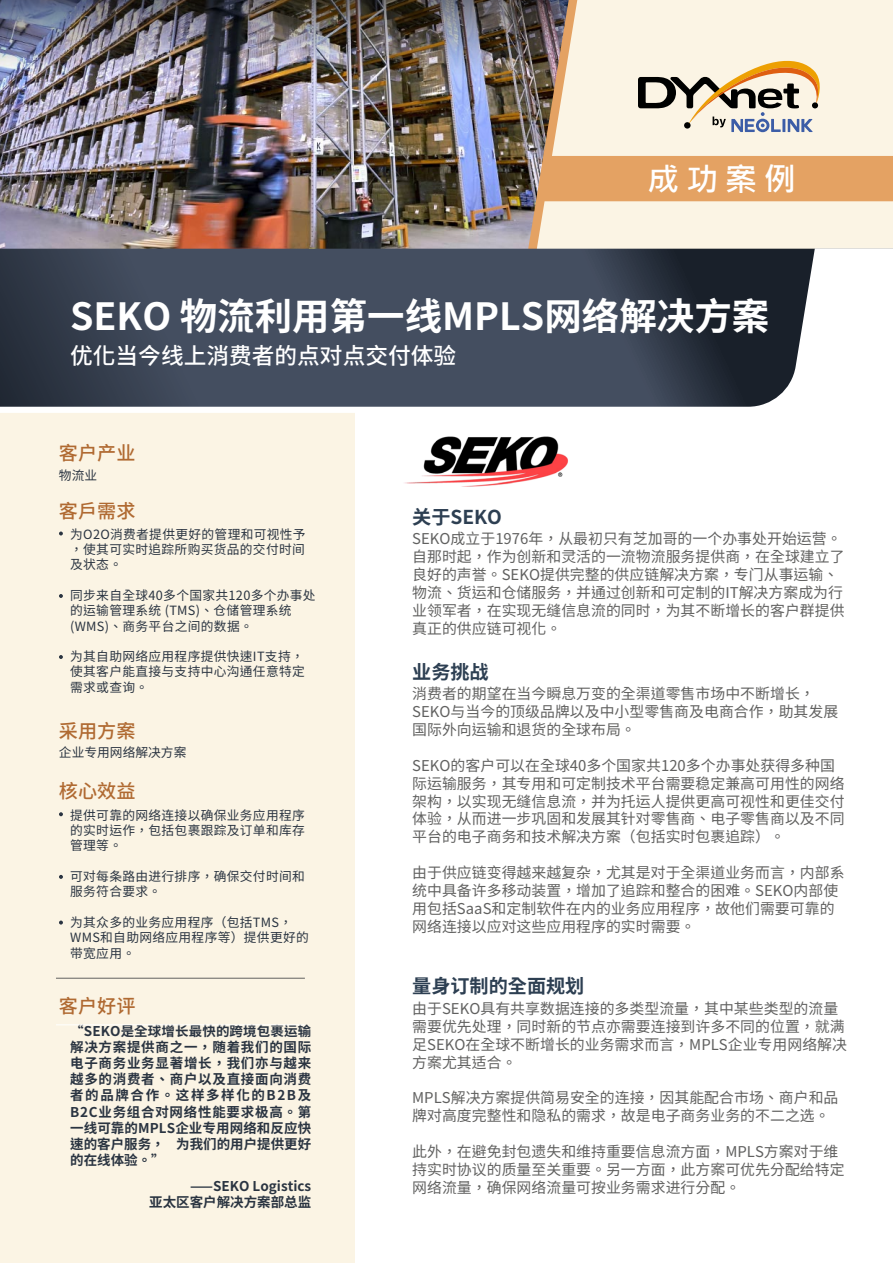
<style>
.page{position:relative;width:893px;height:1263px;background:#fff}
.page>*{position:absolute;margin:0;border:0;box-sizing:border-box;transform-origin:0 0}
.t1{font:700 37.5px "Noto Sans CJ Ktc";color:#fff}
.t2{font:700 32.4px "Microsoft Jheng Hei";color:#fff}
.t3{font:500 22.65px "Noto Sans CJ Ktc";color:#fff}
.t4{font:500 19.2px "Noto Sans CJ Ktc";color:#b06a32}
.t5{font:700 19.2px "Noto Sans CJ Ktc";color:#2d3f52}
.t6{font:14.85px/17.9px "Noto Sans CJ Ktc";color:#616160}
.t7{font:700 13.5px/16.2px "Noto Sans CJ Ktc";color:#2a3441;text-align:right}
.t8{font:12.75px/15.3px "Noto Sans CJ Ktc";letter-spacing:.025em;color:#2a3441;text-align:justify}
.t9{font:12.75px "Noto Sans CJ Ktc";color:#2a3441}
</style>
<div class="page">
<img style="left:0;top:75px;width:523px;height:173px">
<img style="left:0;top:0;width:523px;height:75px">
<div style="left:0;top:402px;width:355px;height:861px;background:#fbf4e4"></div>
<svg style="left:523px;top:0;width:370px;height:248px;background:#e4d1b8"></svg>
<svg style="left:0;top:248px;width:893px;height:165px;background:#555d6a"></svg>
<svg style="left:59px;top:812px;width:4px;height:4px"></svg>
<svg style="left:59px;top:875px;width:4px;height:4px"></svg>
<svg style="left:59px;top:920px;width:4px;height:4px"></svg>
<svg style="left:59px;top:531px;width:4px;height:4px"></svg>
<svg style="left:59px;top:594px;width:4px;height:4px"></svg>
<svg style="left:59px;top:655px;width:4px;height:4px"></svg>
<hr style="left:56px;top:978px;width:249px;height:1px;background:#616160">
<img style="left:404px;top:437px;width:164px;height:50px">
<h2 class="t2" style="left:647px;top:158px;width:150px">成功案例</h2>
<h1 class="t1" style="left:70px;top:296px;width:701px">SEKO 物流利用第一线MPLS网络解决方案</h1>
<h3 class="t3" style="left:70px;top:342px;width:388px">优化当今线上消费者的点对点交付体验</h3>
<p class="t4" style="left:59px;top:442px;width:78px">客户产业</p>
<p class="t8" style="left:59px;top:467px;width:40px">物流业</p>
<p class="t4" style="left:59px;top:500px;width:78px">客戶需求</p>
<p class="t5" style="left:412px;top:506px;width:91px">关于SEKO</p>
<p class="t8" style="left:70px;top:527px;width:237px">为O2O消费者提供更好的管理和可视性予，使其可实时追踪所购买货品的交付时间及状态。</p>
<p class="t8" style="left:70px;top:588px;width:247px;text-align:left">同步来自全球40多个国家共120多个办事处的运输管理系统 (TMS)、仓储管理系统(WMS)、商务平台之间的数据。</p>
<p class="t8" style="left:70px;top:649px;width:236px">为其自助网络应用程序提供快速IT支持，使其客户能直接与支持中心沟通任意特定需求或查询。</p>
<p class="t6" style="left:412px;top:530px;width:434px">SEKO成立于1976年，从最初只有芝加哥的一个办事处开始运营。自那时起，作为创新和灵活的一流物流服务提供商，在全球建立了良好的声誉。SEKO提供完整的供应链解决方案，专门从事运输、物流、货运和仓储服务，并通过创新和可定制的IT解决方案成为行业领军者，在实现无缝信息流的同时，为其不断增长的客户群提供真正的供应链可视化。</p>
<p class="t5" style="left:412px;top:661px;width:78px">业务挑战</p>
<p class="t6" style="left:412px;top:685px;width:428px">消费者的期望在当今瞬息万变的全渠道零售市场中不断增长，<br>SEKO与当今的顶级品牌以及中小型零售商及电商合作，助其发展国际外向运输和退货的全球布局。</p>
<p class="t6" style="left:412px;top:757px;width:434px">SEKO的客户可以在全球40多个国家共120多个办事处获得多种国际运输服务，其专用和可定制技术平台需要稳定兼高可用性的网络架构，以实现无缝信息流，并为托运人提供更高可视性和更佳交付体验，从而进一步巩固和发展其针对零售商、电子零售商以及不同平台的电子商务和技术解决方案（包括实时包裹追踪）。</p>
<p class="t6" style="left:412px;top:864px;width:434px">由于供应链变得越来越复杂，尤其是对于全渠道业务而言，内部系统中具备许多移动装置，增加了追踪和整合的困难。SEKO内部使用包括SaaS和定制软件在内的业务应用程序，故他们需要可靠的网络连接以应对这些应用程序的实时需要。</p>
<p class="t4" style="left:59px;top:720px;width:78px">采用方案</p>
<p class="t9" style="left:59px;top:745px;width:129px">企业专用网络解决方案</p>
<p class="t4" style="left:59px;top:780px;width:78px">核心效益</p>
<p class="t8" style="left:70px;top:808px;width:236px">提供可靠的网络连接以确保业务应用程序的实时运作，包括包裹跟踪及订单和库存管理等。</p>
<p class="t8" style="left:70px;top:869px;width:236px">可对每条路由进行排序，确保交付时间和服务符合要求。</p>
<p class="t8" style="left:70px;top:915px;width:240px;text-align:left">为其众多的业务应用程序（包括TMS，<br>WMS和自助网络应用程序等）提供更好的带宽应用。</p>
<p class="t4" style="left:59px;top:995px;width:78px">客户好评</p>
<p class="t7" style="left:70px;top:1023px;width:243px;text-align:justify">“SEKO是全球增长最快的跨境包裹运输解决方案提供商之一，随着我们的国际电子商务业务显著增长，我们亦与越来越多的消费者、商户以及直接面向消费者的品牌合作。这样多样化的B2B及B2C业务组合对网络性能要求极高。第一线可靠的MPLS企业专用网络和反应快速的客户服务， 为我们的用户提供更好的在线体验。”</p>
<p class="t7" style="left:149px;top:1178px;width:163px">⸺SEKO Logistics<br>亚太区客户解决方案部总监</p>
<p class="t5" style="left:412px;top:975px;width:174px">量身订制的全面规划</p>
<p class="t6" style="left:412px;top:1000px;width:436px">由于SEKO具有共享数据连接的多类型流量，其中某些类型的流量需要优先处理，同时新的节点亦需要连接到许多不同的位置，就满足SEKO在全球不断增长的业务需求而言，MPLS企业专用网络解决方案尤其适合。</p>
<p class="t6" style="left:412px;top:1089px;width:428px">MPLS解决方案提供简易安全的连接，因其能配合市场、商户和品牌对高度完整性和隐私的需求，故是电子商务业务的不二之选。</p>
<p class="t6" style="left:412px;top:1143px;width:434px">此外，在避免封包遗失和维持重要信息流方面，MPLS方案对于维持实时协议的质量至关重要。另一方面，此方案可优先分配给特定网络流量，确保网络流量可按业务需求进行分配。</p>
</div>
